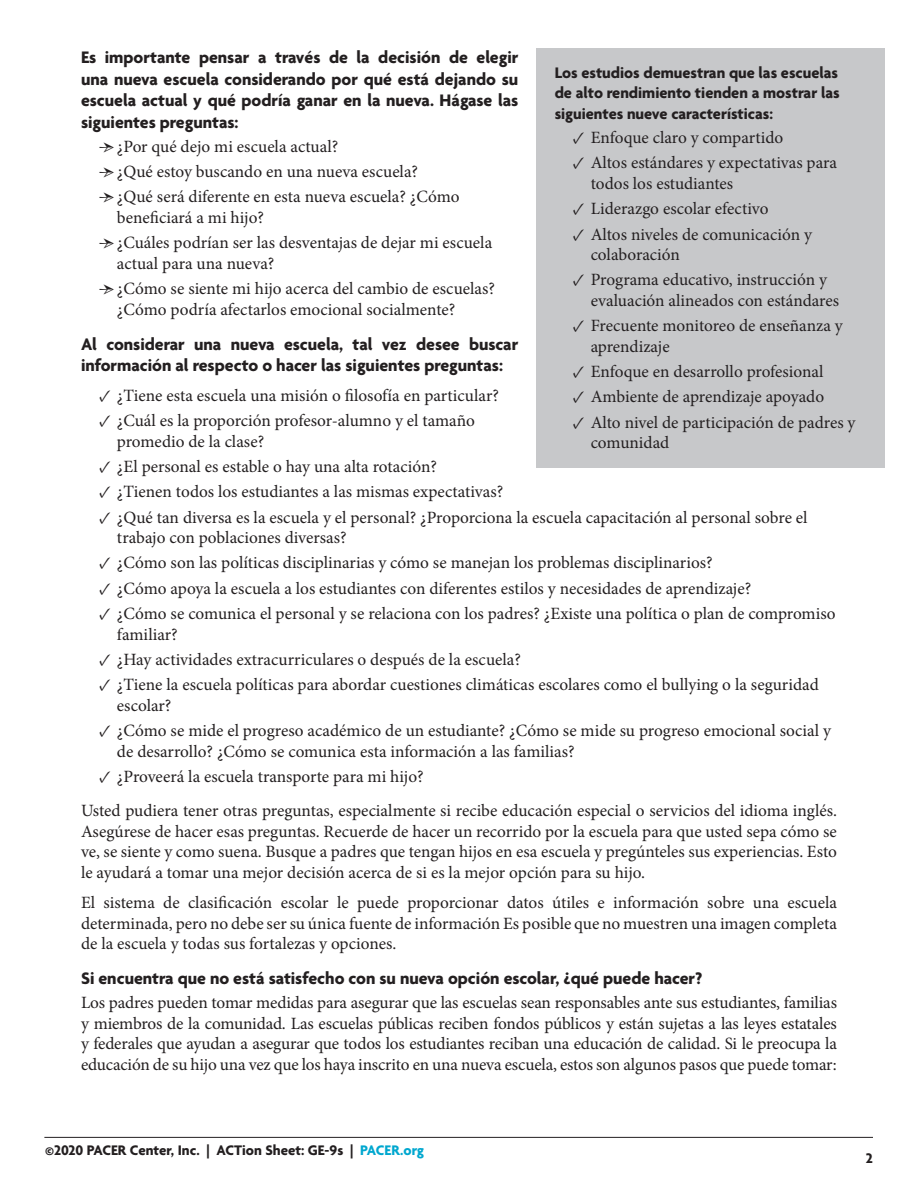
<style>
.page{position:relative;width:918px;height:1188px;background:#fff}
.page>*{position:absolute;margin:0;border:0;box-sizing:border-box;transform-origin:0 0}
.t1{font:700 18px/21.6px "Agenda";color:#231f20;text-align:justify}
.t2{font:17.25px/20.7px "Minion Pro";color:#231f20}
.t3{font:700 16.5px/19.8px "Agenda";color:#231f20}
.t4{font:700 15px "Agenda";color:#231f20}
.s1{color:#00a7cf}
</style>
<div class="page">
<hr style="left:44px;top:1137px;width:829px;height:1px;background:#231f20">
<div style="left:536px;top:49px;width:349px;height:419px;background:#c7c8ca"></div>
<p class="t1" style="left:81px;top:48px;width:439px">Es importante pensar a través de la decisión de elegir una nueva escuela considerando por qué está dejando su escuela actual y qué podría ganar en la nueva. Hágase las siguientes preguntas:</p>
<p class="t2" style="left:99px;top:136px;width:241px">→ ¿Por qué dejo mi escuela actual?</p>
<p class="t2" style="left:99px;top:161px;width:321px">→ ¿Qué estoy buscando en una nueva escuela?</p>
<p class="t2" style="left:117px;top:186px;width:344px;text-indent:-18px">→ ¿Qué será diferente en esta nueva escuela? ¿Cómo beneficiará a mi hijo?</p>
<p class="t2" style="left:117px;top:232px;width:377px;text-indent:-18px">→ ¿Cuáles podrían ser las desventajas de dejar mi escuela actual para una nueva?</p>
<p class="t2" style="left:117px;top:278px;width:379px;text-indent:-18px">→ ¿Cómo se siente mi hijo acerca del cambio de escuelas? ¿Cómo podría afectarlos emocional socialmente?</p>
<p class="t1" style="left:81px;top:334px;width:439px">Al considerar una nueva escuela, tal vez desee buscar información al respecto o hacer las siguientes preguntas:</p>
<p class="t2" style="left:99px;top:385px;width:401px">✓ ¿Tiene esta escuela una misión o filosofía en particular?</p>
<p class="t2" style="left:117px;top:410px;width:359px;text-indent:-18px">✓ ¿Cuál es la proporción profesor-alumno y el tamaño promedio de la clase?</p>
<p class="t2" style="left:99px;top:456px;width:339px">✓ ¿El personal es estable o hay una alta rotación?</p>
<p class="t2" style="left:99px;top:482px;width:406px">✓ ¿Tienen todos los estudiantes a las mismas expectativas?</p>
<p class="t2" style="left:117px;top:507px;width:692px;text-indent:-18px">✓ ¿Qué tan diversa es la escuela y el personal? ¿Proporciona la escuela capacitación al personal sobre el trabajo con poblaciones diversas?</p>
<p class="t2" style="left:99px;top:553px;width:615px">✓ ¿Cómo son las políticas disciplinarias y cómo se manejan los problemas disciplinarios?</p>
<p class="t2" style="left:99px;top:578px;width:654px">✓ ¿Cómo apoya la escuela a los estudiantes con diferentes estilos y necesidades de aprendizaje?</p>
<p class="t2" style="left:117px;top:603px;width:720px;text-indent:-18px">✓ ¿Cómo se comunica el personal y se relaciona con los padres? ¿Existe una política o plan de compromiso familiar?</p>
<p class="t2" style="left:99px;top:649px;width:423px">✓ ¿Hay actividades extracurriculares o después de la escuela?</p>
<p class="t2" style="left:117px;top:674px;width:703px;text-indent:-18px">✓ ¿Tiene la escuela políticas para abordar cuestiones climáticas escolares como el bullying o la seguridad escolar?</p>
<p class="t2" style="left:117px;top:720px;width:716px;text-indent:-18px">✓ ¿Cómo se mide el progreso académico de un estudiante? ¿Cómo se mide su progreso emocional social y de desarrollo? ¿Cómo se comunica esta información a las familias?</p>
<p class="t2" style="left:81px;top:759px;width:758px;line-height:34.2px;text-indent:18px">✓ ¿Proveerá la escuela transporte para mi hijo?<br>Usted pudiera tener otras preguntas, especialmente si recibe educación especial o servicios del idioma inglés.</p>
<p class="t2" style="left:81px;top:821px;width:757px;text-align:justify">Asegúrese de hacer esas preguntas. Recuerde de hacer un recorrido por la escuela para que usted sepa cómo se ve, se siente y como suena. Busque a padres que tengan hijos en esa escuela y pregúnteles sus experiencias. Esto le ayudará a tomar una mejor decisión acerca de si es la mejor opción para su hijo.</p>
<p class="t2" style="left:81px;top:892px;width:758px;text-align:justify">El sistema de clasificación escolar le puede proporcionar datos útiles e información sobre una escuela determinada, pero no debe ser su única fuente de información Es posible que no muestren una imagen completa de la escuela y todas sus fortalezas y opciones.</p>
<h2 class="t1" style="left:81px;top:969px;width:623px">Si encuentra que no está satisfecho con su nueva opción escolar, ¿qué puede hacer?</h2>
<p class="t2" style="left:81px;top:992px;width:758px;text-align:justify">Los padres pueden tomar medidas para asegurar que las escuelas sean responsables ante sus estudiantes, familias y miembros de la comunidad. Las escuelas públicas reciben fondos públicos y están sujetas a las leyes estatales y federales que ayudan a asegurar que todos los estudiantes reciban una educación de calidad. Si le preocupa la educación de su hijo una vez que los haya inscrito en una nueva escuela, estos son algunos pasos que puede tomar:</p>
<p class="t3" style="left:555px;top:64px;width:287px">Los estudios demuestran que las escuelas de alto rendimiento tienden a mostrar las</p>
<p class="t3" style="left:555px;top:105px;width:220px">siguientes nueve características:</p>
<p class="t2" style="left:573px;top:127px;width:212px">✓ Enfoque claro y compartido</p>
<p class="t2" style="left:591px;top:153px;width:248px;text-indent:-18px">✓ Altos estándares y expectativas para todos los estudiantes</p>
<p class="t2" style="left:573px;top:199px;width:197px">✓ Liderazgo escolar efectivo</p>
<p class="t2" style="left:591px;top:224px;width:223px;text-indent:-18px">✓ Altos niveles de comunicación y colaboración</p>
<p class="t2" style="left:591px;top:270px;width:250px;text-indent:-18px">✓ Programa educativo, instrucción y evaluación alineados con estándares</p>
<p class="t2" style="left:591px;top:316px;width:254px;text-indent:-18px">✓ Frecuente monitoreo de enseñanza y aprendizaje</p>
<p class="t2" style="left:573px;top:361px;width:252px">✓ Enfoque en desarrollo profesional</p>
<p class="t2" style="left:573px;top:387px;width:253px">✓ Ambiente de aprendizaje apoyado</p>
<p class="t2" style="left:591px;top:412px;width:266px;text-indent:-18px">✓ Alto nivel de participación de padres y comunidad</p>
<p class="t4" style="left:45px;top:1142px;width:381px">©2020 PACER Center, Inc. | ACTion Sheet: GE-9s | <span class="s1">PACER.org</span></p>
<p class="t4" style="left:866px;top:1150px;width:9px">2</p>
</div>
